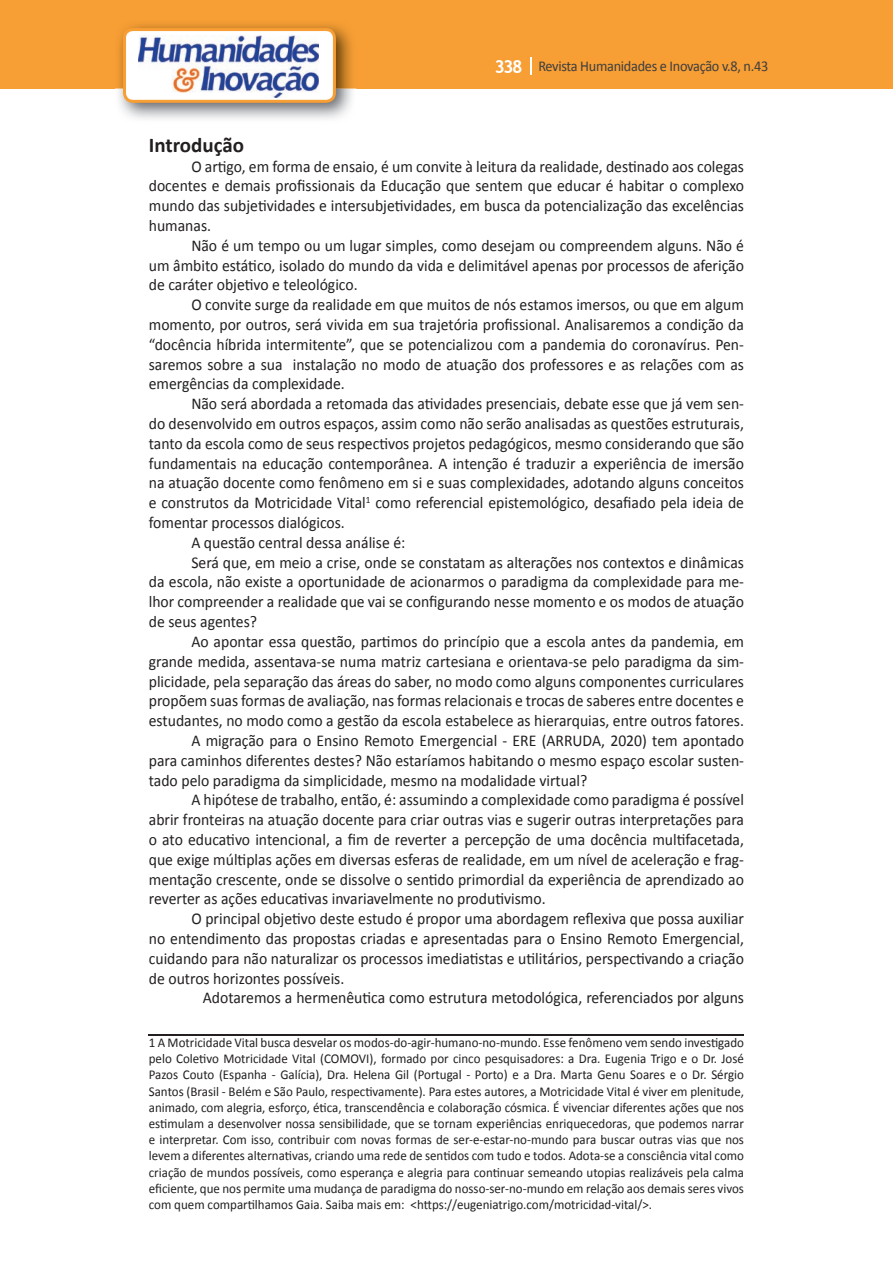
<style>
.page{position:relative;width:893px;height:1263px;background:#fff}
.page>*{position:absolute;margin:0;border:0;box-sizing:border-box;transform-origin:0 0}
.t1{font:700 21px "Calibri";color:#231f20}
.t2{font:16.5px/19.8px "Calibri";color:#231f20;text-align:justify;scale:.95 1}
.t3{font:15px "Calibri";letter-spacing:-.02em;color:#3e3e3f;scale:.95 1}
.t4{font:13.5px/16.2px "Calibri";color:#231f20;text-align:justify;scale:.96 1}
.s1{font-family:"Trebuchet MS";font-weight:700;font-size:18px;color:#fff}
</style>
<div class="page">
<div style="left:0;top:0;width:893px;height:88px;background:#f79e34"></div>
<svg style="left:530px;top:57px;width:2px;height:18px"></svg>
<img style="left:115px;top:24px;width:241px;height:95px">
<svg style="left:123px;top:28px;width:213px;height:75px"></svg>
<hr style="left:149px;top:1034px;width:595px;height:2px;background:#231f20">
<p class="t3" style="left:495px;top:57px;width:290px"><span class="s1">338</span> Revista Humanidades e Inovação v.8, n.43</p>
<p class="t1" style="left:149px;top:131px;width:97px">Introdução</p>
<p class="t2" style="left:149px;top:156px;width:628px;text-indent:43px">O artigo, em forma de ensaio, é um convite à leitura da realidade, destinado aos colegas docentes e demais profissionais da Educação que sentem que educar é habitar o complexo mundo das subjetividades e intersubjetividades, em busca da potencialização das excelências humanas.</p>
<p class="t2" style="left:149px;top:235px;width:628px;text-indent:43px">Não é um tempo ou um lugar simples, como desejam ou compreendem alguns. Não é um âmbito estático, isolado do mundo da vida e delimitável apenas por processos de aferição de caráter objetivo e teleológico.</p>
<p class="t2" style="left:149px;top:295px;width:628px;text-indent:43px">O convite surge da realidade em que muitos de nós estamos imersos, ou que em algum momento, por outros, será vivida em sua trajetória profissional. Analisaremos a condição da “docência híbrida intermitente”, que se potencializou com a pandemia do coronavírus. Pen&shy;saremos sobre a sua instalação no modo de atuação dos professores e as relações com as emergências da complexidade.</p>
<p class="t2" style="left:191px;top:394px;width:583px">Não será abordada a retomada das atividades presenciais, debate esse que já vem sen-</p>
<p class="t2" style="left:149px;top:414px;width:628px">do desenvolvido em outros espaços, assim como não serão analisadas as questões estruturais,</p>
<p class="t2" style="left:149px;top:433px;width:628px">tanto da escola como de seus respectivos projetos pedagógicos, mesmo considerando que são</p>
<p class="t2" style="left:149px;top:453px;width:628px">fundamentais na educação contemporânea. A intenção é traduzir a experiência de imersão</p>
<p class="t2" style="left:149px;top:473px;width:628px">na atuação docente como fenômeno em si e suas complexidades, adotando alguns conceitos</p>
<p class="t2" style="left:149px;top:493px;width:628px">e construtos da Motricidade Vital<sup>1</sup> como referencial epistemológico, desafiado pela ideia de</p>
<p class="t2" style="left:149px;top:513px;width:208px">fomentar processos dialógicos.</p>
<p class="t2" style="left:191px;top:532px;width:227px">A questão central dessa análise é:</p>
<p class="t2" style="left:191px;top:552px;width:583px">Será que, em meio a crise, onde se constatam as alterações nos contextos e dinâmicas</p>
<p class="t2" style="left:149px;top:572px;width:628px">da escola, não existe a oportunidade de acionarmos o paradigma da complexidade para me-</p>
<p class="t2" style="left:149px;top:592px;width:628px">lhor compreender a realidade que vai se configurando nesse momento e os modos de atuação</p>
<p class="t2" style="left:149px;top:612px;width:116px">de seus agentes?</p>
<p class="t2" style="left:191px;top:631px;width:583px">Ao apontar essa questão, partimos do princípio que a escola antes da pandemia, em</p>
<p class="t2" style="left:149px;top:651px;width:628px">grande medida, assentava-se numa matriz cartesiana e orientava-se pelo paradigma da sim-</p>
<p class="t2" style="left:149px;top:671px;width:628px">plicidade, pela separação das áreas do saber, no modo como alguns componentes curriculares</p>
<p class="t2" style="left:149px;top:691px;width:628px">propõem suas formas de avaliação, nas formas relacionais e trocas de saberes entre docentes e</p>
<p class="t2" style="left:149px;top:711px;width:628px">estudantes, no modo como a gestão da escola estabelece as hierarquias, entre outros fatores.</p>
<p class="t2" style="left:191px;top:730px;width:583px">A migração para o Ensino Remoto Emergencial - ERE (ARRUDA, 2020) tem apontado</p>
<p class="t2" style="left:149px;top:750px;width:628px">para caminhos diferentes destes? Não estaríamos habitando o mesmo espaço escolar susten-</p>
<p class="t2" style="left:149px;top:770px;width:463px">tado pelo paradigma da simplicidade, mesmo na modalidade virtual?</p>
<p class="t2" style="left:191px;top:790px;width:583px">A hipótese de trabalho, então, é: assumindo a complexidade como paradigma é possível</p>
<p class="t2" style="left:149px;top:810px;width:628px">abrir fronteiras na atuação docente para criar outras vias e sugerir outras interpretações para</p>
<p class="t2" style="left:149px;top:829px;width:628px">o ato educativo intencional, a fim de reverter a percepção de uma docência multifacetada,</p>
<p class="t2" style="left:149px;top:849px;width:628px">que exige múltiplas ações em diversas esferas de realidade, em um nível de aceleração e frag-</p>
<p class="t2" style="left:149px;top:869px;width:628px">mentação crescente, onde se dissolve o sentido primordial da experiência de aprendizado ao</p>
<p class="t2" style="left:149px;top:889px;width:419px">reverter as ações educativas invariavelmente no produtivismo.</p>
<p class="t2" style="left:191px;top:909px;width:583px">O principal objetivo deste estudo é propor uma abordagem reflexiva que possa auxiliar</p>
<p class="t2" style="left:149px;top:928px;width:628px">no entendimento das propostas criadas e apresentadas para o Ensino Remoto Emergencial,</p>
<p class="t2" style="left:149px;top:948px;width:628px">cuidando para não naturalizar os processos imediatistas e utilitários, perspectivando a criação</p>
<p class="t2" style="left:149px;top:968px;width:207px">de outros horizontes possíveis.</p>
<p class="t2" style="left:203px;top:988px;width:571px">Adotaremos a hermenêutica como estrutura metodológica, referenciados por alguns</p>
<p class="t4" style="left:149px;top:1034px;width:621px">1 A Motricidade Vital busca desvelar os modos-do-agir-humano-no-mundo. Esse fenômeno vem sendo investigado pelo Coletivo Motricidade Vital (COMOVI), formado por cinco pesquisadores: a Dra. Eugenia Trigo e o Dr. José Pazos Couto (Espanha - Galícia), Dra. Helena Gil (Portugal - Porto) e a Dra. Marta Genu Soares e o Dr. Sérgio Santos (Brasil - Belém e São Paulo, respectivamente). Para estes autores, a Motricidade Vital é viver em plenitude, animado, com alegria, esforço, ética, transcendência e colaboração cósmica. É vivenciar diferentes ações que nos estimulam a desenvolver nossa sensibilidade, que se tornam experiências enriquecedoras, que podemos narrar e interpretar. Com isso, contribuir com novas formas de ser-e-estar-no-mundo para buscar outras vias que nos levem a diferentes alternativas, criando uma rede de sentidos com tudo e todos. Adota-se a consciência vital como criação de mundos possíveis, como esperança e alegria para continuar semeando utopias realizáveis pela calma eficiente, que nos permite uma mudança de paradigma do nosso-ser-no-mundo em relação aos demais seres vivos com quem compartilhamos Gaia. Saiba mais em: &lt;https://eugeniatrigo.com/motricidad-vital/&gt;.</p>
</div>
